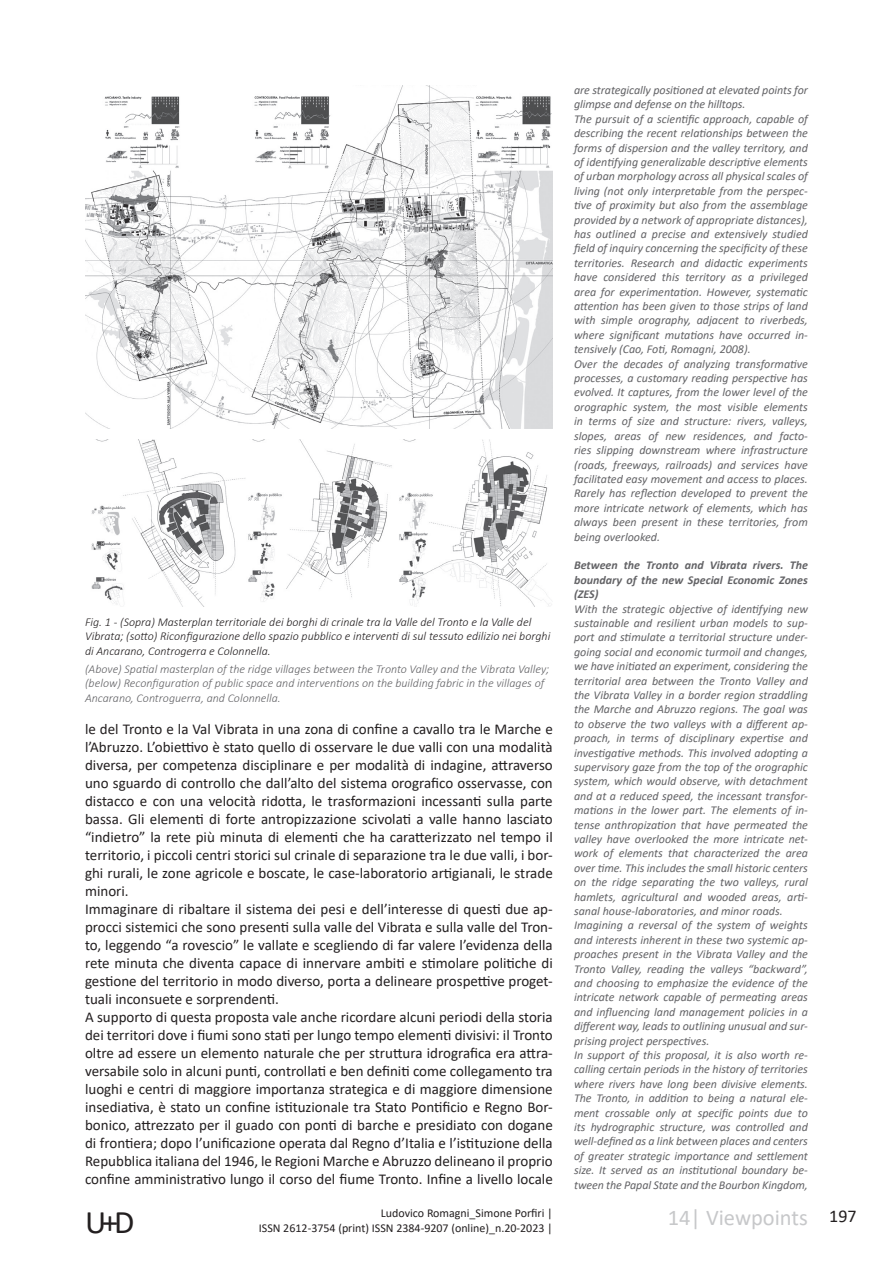
<style>
.page{position:relative;width:893px;height:1263px;background:#fff}
.page>*{position:absolute;margin:0;border:0;box-sizing:border-box;transform-origin:0 0}
.t1{font:33px "Calibri";color:#231f20}
.t2{font:22.5px "Calibri";color:#c7c8ca}
.t3{font:18px "Calibri";color:#231f20}
.t4{font:15px/18px "Calibri";color:#231f20}
.t5{font:italic 12px/14.4px "Calibri";color:#636366}
.t6{font:italic 300 12px/14.4px "Calibri";color:#231f20}
.t7{font:italic 300 12px/14.4px "Calibri";color:#636366}
.t8{font:12px "Calibri";color:#231f20}
.t9{font:italic 700 12px/14.4px "Calibri";color:#636366;text-align:justify}
</style>
<div class="page">
<img style="left:85px;top:85px;width:468px;height:344px">
<img style="left:91px;top:439px;width:461px;height:167px">
<p class="t6" style="left:85px;top:615px;width:467px">Fig. 1 - (Sopra) Masterplan territoriale dei borghi di crinale tra la Valle del Tronto e la Valle del<br>Vibrata; (sotto) Riconfigurazione dello spazio pubblico e interventi di sul tessuto edilizio nei borghi di Ancarano, Controgerra e Colonnella.</p>
<p class="t7" style="left:85px;top:661px;width:466px">(Above) Spatial masterplan of the ridge villages between the Tronto Valley and the Vibrata Valley; (below) Reconfiguration of public space and interventions on the building fabric in the villages of<br>Ancarano, Controguerra, and Colonnella.</p>
<p class="t4" style="left:85px;top:720px;width:469px">le del Tronto e la Val Vibrata in una zona di confine a cavallo tra le Marche e l’Abruzzo. L’obiettivo è stato quello di osservare le due valli con una modalità diversa, per competenza disciplinare e per modalità di indagine, attraverso uno sguardo di controllo che dall’alto del sistema orografico osservasse, con distacco e con una velocità ridotta, le trasformazioni incessanti sulla parte bassa. Gli elementi di forte antropizzazione scivolati a valle hanno lasciato “indietro” la rete più minuta di elementi che ha caratterizzato nel tempo il territorio, i piccoli centri storici sul crinale di separazione tra le due valli, i bor&shy;ghi rurali, le zone agricole e boscate, le case-laboratorio artigianali, le strade minori.<br>Immaginare di ribaltare il sistema dei pesi e dell’interesse di questi due ap&shy;procci sistemici che sono presenti sulla valle del Vibrata e sulla valle del Tron&shy;to, leggendo “a rovescio” le vallate e scegliendo di far valere l’evidenza della rete minuta che diventa capace di innervare ambiti e stimolare politiche di gestione del territorio in modo diverso, porta a delineare prospettive proget&shy;tuali inconsuete e sorprendenti.<br>A supporto di questa proposta vale anche ricordare alcuni periodi della storia dei territori dove i fiumi sono stati per lungo tempo elementi divisivi: il Tronto oltre ad essere un elemento naturale che per struttura idrografica era attra&shy;versabile solo in alcuni punti, controllati e ben definiti come collegamento tra luoghi e centri di maggiore importanza strategica e di maggiore dimensione insediativa, è stato un confine istituzionale tra Stato Pontificio e Regno Bor&shy;bonico, attrezzato per il guado con ponti di barche e presidiato con dogane di frontiera; dopo l’unificazione operata dal Regno d’Italia e l’istituzione della Repubblica italiana del 1946, le Regioni Marche e Abruzzo delineano il proprio confine amministrativo lungo il corso del fiume Tronto. Infine a livello locale</p>
<p class="t5" style="left:574px;top:82px;width:235px">are strategically positioned at elevated points for glimpse and defense on the hilltops.<br>The pursuit of a scientific approach, capable of describing the recent relationships between the forms of dispersion and the valley territory, and of identifying generalizable descriptive elements of urban morphology across all physical scales of living (not only interpretable from the perspec&shy;tive of proximity but also from the assemblage provided by a network of appropriate distances), has outlined a precise and extensively studied field of inquiry concerning the specificity of these territories. Research and didactic experiments have considered this territory as a privileged area for experimentation. However, systematic attention has been given to those strips of land with simple orography, adjacent to riverbeds, where significant mutations have occurred in&shy;tensively (Cao, Foti, Romagni, 2008).<br>Over the decades of analyzing transformative processes, a customary reading perspective has evolved. It captures, from the lower level of the orographic system, the most visible elements in terms of size and structure: rivers, valleys, slopes, areas of new residences, and facto&shy;ries slipping downstream where infrastructure (roads, freeways, railroads) and services have facilitated easy movement and access to places.<br>Rarely has reflection developed to prevent the more intricate network of elements, which has always been present in these territories, from being overlooked.</p>
<p class="t9" style="left:574px;top:558px;width:235px">Between the Tronto and Vibrata rivers. The boundary of the new Special Economic Zones (ZES)</p>
<p class="t5" style="left:574px;top:601px;width:235px">With the strategic objective of identifying new sustainable and resilient urban models to sup&shy;port and stimulate a territorial structure under&shy;going social and economic turmoil and changes, we have initiated an experiment, considering the territorial area between the Tronto Valley and the Vibrata Valley in a border region straddling the Marche and Abruzzo regions. The goal was to observe the two valleys with a different ap&shy;proach, in terms of disciplinary expertise and investigative methods. This involved adopting a supervisory gaze from the top of the orographic system, which would observe, with detachment and at a reduced speed, the incessant transfor&shy;mations in the lower part. The elements of in&shy;tense anthropization that have permeated the valley have overlooked the more intricate net&shy;work of elements that characterized the area over time. This includes the small historic centers on the ridge separating the two valleys, rural hamlets, agricultural and wooded areas, arti&shy;sanal house-laboratories, and minor roads.<br>Imagining a reversal of the system of weights and interests inherent in these two systemic ap&shy;proaches present in the Vibrata Valley and the Tronto Valley, reading the valleys “backward”, and choosing to emphasize the evidence of the intricate network capable of permeating areas and influencing land management policies in a different way, leads to outlining unusual and sur&shy;prising project perspectives.<br>In support of this proposal, it is also worth re&shy;calling certain periods in the history of territories where rivers have long been divisive elements.<br>The Tronto, in addition to being a natural ele&shy;ment crossable only at specific points due to its hydrographic structure, was controlled and well-defined as a link between places and centers of greater strategic importance and settlement size. It served as an institutional boundary be&shy;tween the Papal State and the Bourbon Kingdom,</p>
<p class="t8" style="left:381px;top:1205px;width:173px">Ludovico Romagni_Simone Porfiri |</p>
<h3 class="t3" style="left:829px;top:1203px;width:29px">197</h3>
<h2 class="t2" style="left:668px;top:1202px;width:142px">14| Viewpoints</h2>
<h1 class="t1" style="left:85px;top:1199px;width:51px">U+D</h1>
<p class="t8" style="left:259px;top:1219px;width:295px">ISSN 2612-3754 (print) ISSN 2384-9207 (online)_n.20-2023 |</p>
</div>
